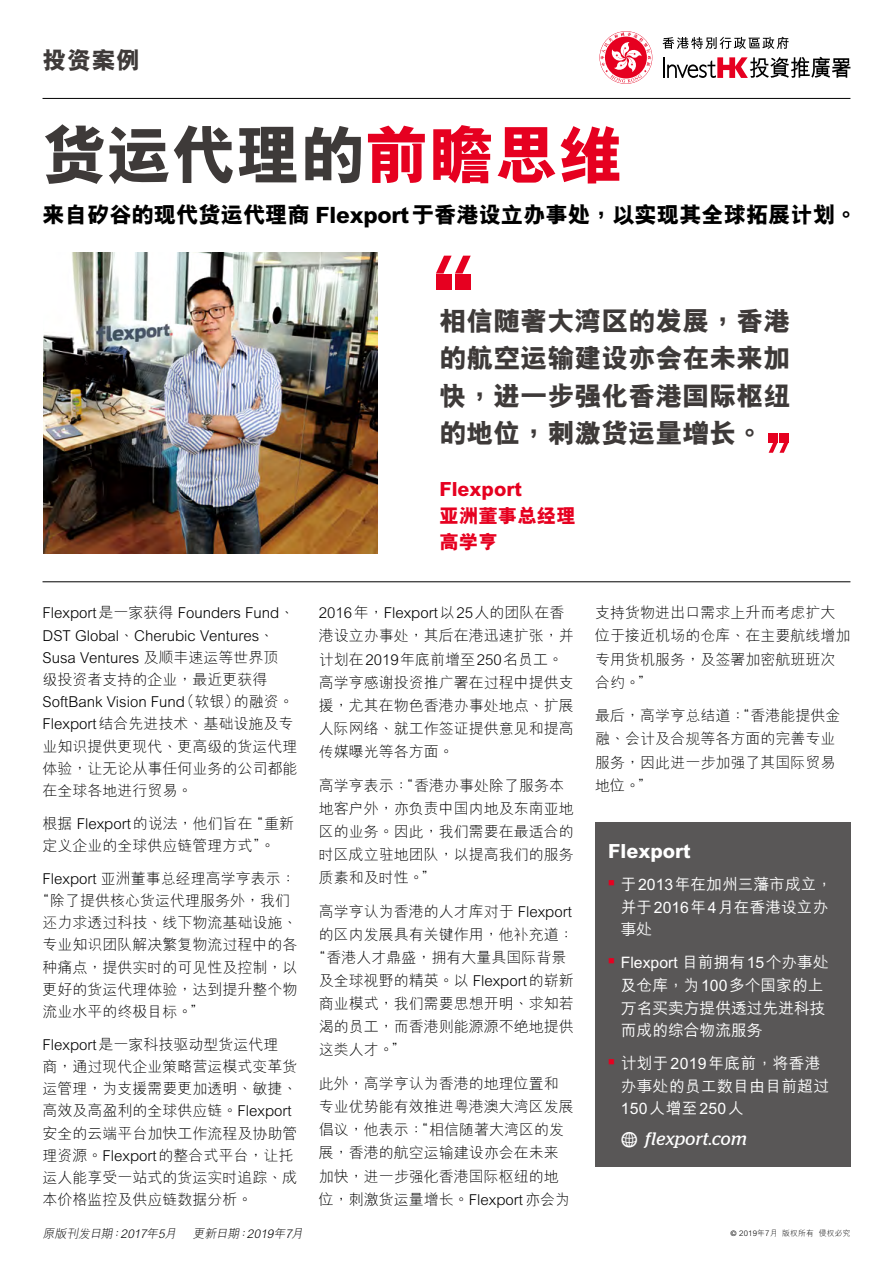
<style>
.page{position:relative;width:893px;height:1263px;background:#fff}
.page>*{position:absolute;margin:0;border:0;box-sizing:border-box;transform-origin:0 0}
.t1{font:800 64.5px "M Hei HKS";color:#3e3a39}
.t2{font:800 27px/37.5px "M Hei HKS";color:#3e3a39;text-align:justify}
.t3{font:800 24px "M Hei HKS";color:#3e3a39}
.t4{font:800 22.5px "M Hei HKS";letter-spacing:-.01em;color:#000}
.t5{font:800 19.5px/26.7px "M Hei HKS";color:#e60020}
.t6{font:800 19.5px "M Hei HKS";color:#fff}
.t7{font:italic 18px "Stag";letter-spacing:.025em;color:#fff}
.t8{font:500 15.75px/22.5px "M Hei HKS";color:#fff}
.t9{font:500 15.75px/22.5px "M Hei HKS";letter-spacing:.02em;color:#fff}
.t10{font:300 15px/23.1px "M Hei HKS";color:#000}
.t11{font:italic 300 12px "M Hei HKS";color:#000}
.t12{font:300 7.8px "M Hei HKS";letter-spacing:.02em;color:#000}
.s1{color:#e60020}
.s2{font-family:"Modern Pictograms";font-style:normal;font-size:24px}
.s3{font-family:"Frutiger"}
</style>
<div class="page">
<svg style="left:662px;top:37px;width:127px;height:12px"></svg>
<svg style="left:600px;top:32px;width:51px;height:51px"></svg>
<hr style="left:663px;top:57px;width:2px;height:21px;background:#000">
<svg style="left:667px;top:57px;width:183px;height:21px"></svg>
<hr style="left:43px;top:581px;width:807px;height:1px;background:#000">
<hr style="left:43px;top:98px;width:807px;height:1px;background:#000">
<div style="left:436px;top:273px;width:16px;height:16px;background:#e60020"></div>
<div style="left:455px;top:273px;width:16px;height:16px;background:#e60020"></div>
<svg style="left:436px;top:256px;width:35px;height:17px"></svg>
<div style="left:779px;top:433px;width:9px;height:10px;background:#e60020"></div>
<div style="left:768px;top:433px;width:10px;height:10px;background:#e60020"></div>
<svg style="left:769px;top:443px;width:19px;height:10px"></svg>
<img style="left:43px;top:253px;width:334px;height:300px">
<div style="left:595px;top:822px;width:255px;height:344px;background:#595757"></div>
<h3 class="t3" style="left:43px;top:44px;width:99px">投資案例</h3>
<h1 class="t1" style="left:43px;top:112px;width:582px">貨運代理的<span class="s1">前瞻思維</span></h1>
<h3 class="t4" style="left:43px;top:199px;width:817px">來自矽谷的現代貨運代理商 Flexport於香港設立辦事處，以實現其全球拓展計劃。</h3>
<p class="t10" style="left:43px;top:601px;width:257px;line-height:22.2px">Flexport是一家獲得 Founders Fund、<br>DST Global、Cherubic Ventures、<br>Susa Ventures 及順豐速運等世界頂<br>級投資者支持的企業，最近更獲得<br>SoftBank Vision Fund（軟銀）的融資。<br>Flexport結合先進技術、基礎設施及專業知識提供更現代、更高級的貨運代理體驗，讓無論從事任何業務的公司都能在全球各地進行貿易。</p>
<p class="t10" style="left:43px;top:811px;width:253px;line-height:22.2px">根據 Flexport的說法，他們旨在“重新定義企業的全球供應鏈管理方式”。</p>
<p class="t10" style="left:43px;top:866px;width:255px">Flexport 亞洲董事總經理高學亨表示：</p>
<p class="t10" style="left:35px;top:888px;width:257px">“除了提供核心貨運代理服務外，我們</p>
<p class="t10" style="left:43px;top:910px;width:257px">還力求透過科技、線下物流基礎設施、</p>
<p class="t10" style="left:43px;top:933px;width:257px">專業知識團隊解決繁複物流過程中的各</p>
<p class="t10" style="left:43px;top:955px;width:257px">種痛點，提供實時的可見性及控制，以</p>
<p class="t10" style="left:43px;top:977px;width:257px">更好的貨運代理體驗，達到提升整個物</p>
<p class="t10" style="left:43px;top:999px;width:164px">流業水平的終極目標。”</p>
<p class="t10" style="left:43px;top:1033px;width:257px;line-height:22.2px">Flexport是一家科技驅動型貨運代理<br>商，通過現代企業策略營運模式變革貨運管理，為支援需要更加透明、敏捷、高效及高盈利的全球供應鏈。Flexport安全的雲端平台加快工作流程及協助管理資源。Flexport的整合式平台，讓托運人能享受一站式的貨運實時追踪、成本價格監控及供應鏈數據分析。</p>
<h2 class="t2" style="left:439px;top:302px;width:353px">相信隨著大灣區的發展，香港的航空運輸建設亦會在未來加快，進一步強化香港國際樞紐的地位，刺激貨運量增長。</h2>
<h3 class="t5" style="left:439px;top:475px;width:138px">Flexport<br>亞洲董事總經理高學亨</h3>
<p class="t10" style="left:319px;top:601px;width:256px">2016年，Flexport以25人的團隊在香港設立辦事處，其後在港迅速擴張，並計劃在2019年底前增至250名員工。高學亨感謝投資推廣署在過程中提供支援，尤其在物色香港辦事處地點、擴展人際網絡、就工作簽證提供意見和提高傳媒曝光等各方面。</p>
<p class="t10" style="left:319px;top:773px;width:256px">高學亨表示：“香港辦事處除了服務本地客戶外，亦負責中國內地及東南亞地區的業務。因此，我們需要在最適合的時區成立駐地團隊，以提高我們的服務質素和及時性。”</p>
<p class="t10" style="left:319px;top:899px;width:254px">高學亨認為香港的人才庫對於 Flexport</p>
<p class="t10" style="left:319px;top:922px;width:256px">的區內發展具有關鍵作用，他補充道：</p>
<p class="t10" style="left:311px;top:945px;width:256px">“香港人才鼎盛，擁有大量具國際背景</p>
<p class="t10" style="left:319px;top:968px;width:256px">及全球視野的精英。以 Flexport的嶄新</p>
<p class="t10" style="left:319px;top:991px;width:256px">商業模式，我們需要思想開明、求知若</p>
<p class="t10" style="left:319px;top:1015px;width:256px">渴的員工，而香港則能源源不絕地提供</p>
<p class="t10" style="left:319px;top:1038px;width:88px">這類人才。”</p>
<p class="t10" style="left:319px;top:1071px;width:256px">此外，高學亨認為香港的地理位置和專業優勢能有效推進粵港澳大灣區發展倡議，他表示：“相信隨著大灣區的發展，香港的航空運輸建設亦會在未來加快，進一步強化香港國際樞紐的地位，刺激貨運量增長。Flexport亦會為</p>
<p class="t10" style="left:595px;top:601px;width:257px">支持貨物進出口需求上升而考慮擴大位於接近機場的倉庫、在主要航線增加專用貨機服務，及簽署加密航班班次合約。”</p>
<p class="t10" style="left:595px;top:704px;width:247px">最後，高學亨總結道：“香港能提供金融、會計及合規等各方面的完善專業服務，因此進一步加強了其國際貿易地位。”</p>
<h3 class="t6" style="left:608px;top:837px;width:84px">Flexport</h3>
<p class="t8" style="left:621px;top:872px;width:213px;text-indent:-13px"><sup>■</sup> 於2013年在加州三藩市成立，並於2016年4月在香港設立辦事處</p>
<p class="t8" style="left:621px;top:950px;width:209px;text-indent:-13px"><sup>■</sup> Flexport 目前擁有15個辦事處及倉庫，為100多個國家的上萬名買賣方提供透過先進科技而成的綜合物流服務</p>
<p class="t9" style="left:621px;top:1051px;width:210px;text-indent:-13px"><sup>■</sup> 計劃於2019年底前，將香港辦事處的員工數目由目前超過<br>150人增至250人</p>
<p class="t7" style="left:620px;top:1128px;width:128px"><span class="s2">w</span> flexport.com</p>
<p class="t11" style="left:43px;top:1225px;width:265px">原版刊發日期：2017年5月 更新日期：2019年7月</p>
<p class="t12" style="left:731px;top:1227px;width:121px"><span class="s3">©</span> 2019年7月 版權所有 侵權必究</p>
</div>
